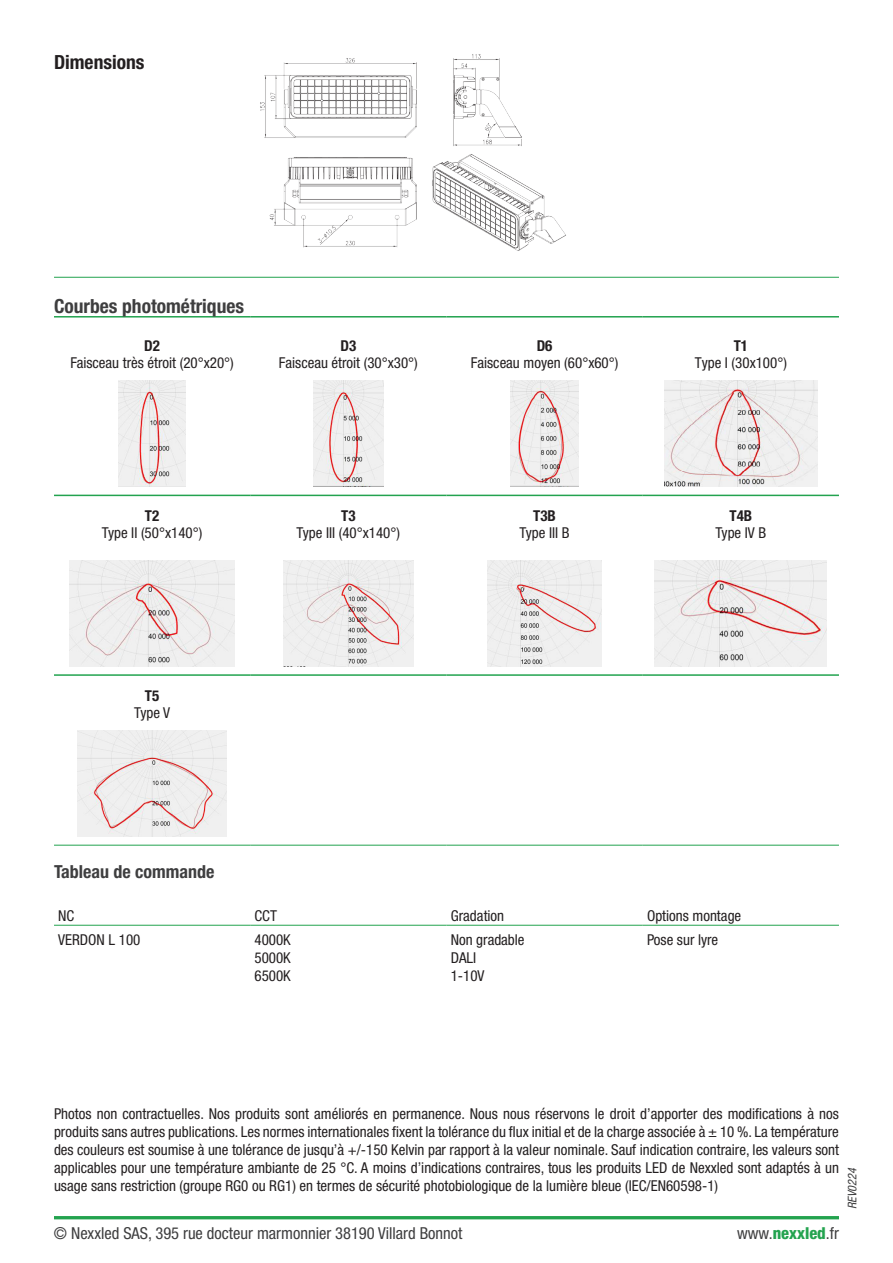
<style>
.page{position:relative;width:893px;height:1263px;background:#fff}
.page>*{position:absolute;margin:0;border:0;box-sizing:border-box;transform-origin:0 0}
.entete_tableau_lumie{font:700 condensed 19.5px "Helvetica Neue LT Pro";color:#3e3e3f}
.entete_tableau_lumie-2{font:700 condensed 19.5px "Helvetica Neue LT Std";color:#231f20}
.Titre_partie{font:700 condensed 18px "Helvetica Neue LT Pro";color:#3e3e3f}
.entete_tableau_lumie-3{font:condensed 16.5px "Helvetica Neue LT Std";color:#3e3e3f}
.entete_tableau_lumie-4{font:condensed 15px/18px "Helvetica Neue LT Std";color:#231f20;text-align:center}
.entete_tableau_lumie-5{font:700 condensed 15px "Helvetica Neue LT Std";color:#231f20}
.entete_tableau_lumie-6{font:italic condensed 12px "Helvetica Neue LT Std";color:#3e3e3f}
.s1{font-weight:700}
.s2{font-weight:800;color:#23a34f}
</style>
<div class="page">
<hr style="left:54px;top:1216px;width:785px;height:3px;background:#23a34f">
<hr style="left:54px;top:277px;width:785px;height:1px;background:#23a34f">
<img style="left:260px;top:54px;width:306px;height:197px">
<hr style="left:54px;top:674px;width:196px;height:2px;background:#23a34f">
<hr style="left:250px;top:674px;width:196px;height:2px;background:#23a34f">
<hr style="left:446px;top:674px;width:197px;height:2px;background:#23a34f">
<hr style="left:643px;top:674px;width:196px;height:2px;background:#23a34f">
<hr style="left:54px;top:495px;width:196px;height:1px;background:#23a34f">
<hr style="left:250px;top:495px;width:196px;height:1px;background:#23a34f">
<hr style="left:446px;top:495px;width:197px;height:1px;background:#23a34f">
<hr style="left:643px;top:495px;width:196px;height:1px;background:#23a34f">
<hr style="left:54px;top:316px;width:196px;height:1px;background:#23a34f">
<hr style="left:250px;top:316px;width:196px;height:1px;background:#23a34f">
<hr style="left:446px;top:316px;width:197px;height:1px;background:#23a34f">
<hr style="left:643px;top:316px;width:196px;height:1px;background:#23a34f">
<hr style="left:54px;top:845px;width:196px;height:1px;background:#23a34f">
<hr style="left:250px;top:845px;width:196px;height:1px;background:#23a34f">
<hr style="left:446px;top:845px;width:197px;height:1px;background:#23a34f">
<hr style="left:643px;top:845px;width:196px;height:1px;background:#23a34f">
<img style="left:119px;top:381px;width:66px;height:106px">
<img style="left:313px;top:381px;width:71px;height:106px">
<img style="left:511px;top:381px;width:68px;height:106px">
<img style="left:664px;top:381px;width:153px;height:106px">
<img style="left:70px;top:560px;width:164px;height:106px">
<img style="left:283px;top:560px;width:131px;height:106px">
<img style="left:488px;top:560px;width:113px;height:106px">
<img style="left:655px;top:560px;width:172px;height:106px">
<img style="left:78px;top:730px;width:148px;height:107px">
<hr style="left:54px;top:925px;width:196px;height:1px;background:#23a34f">
<hr style="left:250px;top:925px;width:196px;height:1px;background:#23a34f">
<hr style="left:446px;top:925px;width:197px;height:1px;background:#23a34f">
<hr style="left:643px;top:925px;width:196px;height:1px;background:#23a34f">
<p class="entete_tableau_lumie-2" style="left:54px;top:50px;width:92px">Dimensions</p>
<p class="entete_tableau_lumie" style="left:54px;top:294px;width:192px">Courbes photométriques</p>
<p class="entete_tableau_lumie-5" style="left:144px;top:336px;width:17px">D2</p>
<p class="entete_tableau_lumie-4" style="left:70px;top:353px;width:165px">Faisceau très étroit (20°x20°)</p>
<p class="entete_tableau_lumie-4" style="left:279px;top:337px;width:141px;line-height:17.1px"><span class="s1">D3<br></span>Faisceau étroit (30°x30°)</p>
<p class="entete_tableau_lumie-4" style="left:471px;top:337px;width:149px;line-height:17.1px"><span class="s1">D6<br></span>Faisceau moyen (60°x60°)</p>
<p class="entete_tableau_lumie-4" style="left:695px;top:337px;width:94px;line-height:17.1px"><span class="s1">T1<br></span>Type I (30x100°)</p>
<p class="entete_tableau_lumie-5" style="left:145px;top:506px;width:16px">T2</p>
<p class="entete_tableau_lumie-5" style="left:341px;top:506px;width:16px">T3</p>
<p class="entete_tableau_lumie-5" style="left:533px;top:506px;width:24px">T3B</p>
<p class="entete_tableau_lumie-5" style="left:729px;top:506px;width:24px">T4B</p>
<p class="entete_tableau_lumie-4" style="left:102px;top:524px;width:102px">Type II (50°x140°)</p>
<p class="entete_tableau_lumie-4" style="left:297px;top:524px;width:105px">Type III (40°x140°)</p>
<p class="entete_tableau_lumie-4" style="left:520px;top:524px;width:51px">Type III B</p>
<p class="entete_tableau_lumie-4" style="left:715px;top:524px;width:52px">Type IV B</p>
<p class="entete_tableau_lumie-5" style="left:145px;top:686px;width:16px">T5</p>
<p class="entete_tableau_lumie-4" style="left:134px;top:703px;width:37px">Type V</p>
<p class="Titre_partie" style="left:54px;top:861px;width:162px">Tableau de commande</p>
<p class="entete_tableau_lumie-4" style="left:58px;top:906px;width:18px">NC</p>
<p class="entete_tableau_lumie-4" style="left:254px;top:906px;width:24px">CCT</p>
<p class="entete_tableau_lumie-4" style="left:451px;top:906px;width:55px">Gradation</p>
<p class="entete_tableau_lumie-4" style="left:647px;top:906px;width:96px">Options montage</p>
<p class="entete_tableau_lumie-4" style="left:58px;top:930px;width:84px">VERDON L 100</p>
<p class="entete_tableau_lumie-4" style="left:254px;top:930px;width:38px;text-align:justify">4000K 5000K 6500K</p>
<p class="entete_tableau_lumie-4" style="left:451px;top:930px;width:75px;text-align:left">Non gradable<br>DALI<br>1-10V</p>
<p class="entete_tableau_lumie-4" style="left:647px;top:930px;width:73px">Pose sur lyre</p>
<p class="entete_tableau_lumie-4" style="left:54px;top:1104px;width:786px;text-align:justify">Photos non contractuelles. Nos produits sont améliorés en permanence. Nous nous réservons le droit d’apporter des modifications à nos produits sans autres publications. Les normes internationales fixent la tolérance du flux initial et de la charge associée à ± 10 %. La température des couleurs est soumise à une tolérance de jusqu’à +/‐150 Kelvin par rapport à la valeur nominale. Sauf indication contraire, les valeurs sont applicables pour une température ambiante de 25 °C. A moins d’indications contraires, tous les produits LED de Nexxled sont adaptés à un usage sans restriction (groupe RG0 ou RG1) en termes de sécurité photobiologique de la lumière bleue (IEC/EN60598‐1)</p>
<p class="entete_tableau_lumie-3" style="left:54px;top:1224px;width:410px">© Nexxled SAS, 395 rue docteur marmonnier 38190 Villard Bonnot</p>
<p class="entete_tableau_lumie-3" style="left:737px;top:1224px;width:103px">www.<span class="s2">nexxled</span>.fr</p>
<p class="entete_tableau_lumie-6" style="left:845px;top:1209px;width:42px;rotate:-90deg">REV0224</p>
</div>
